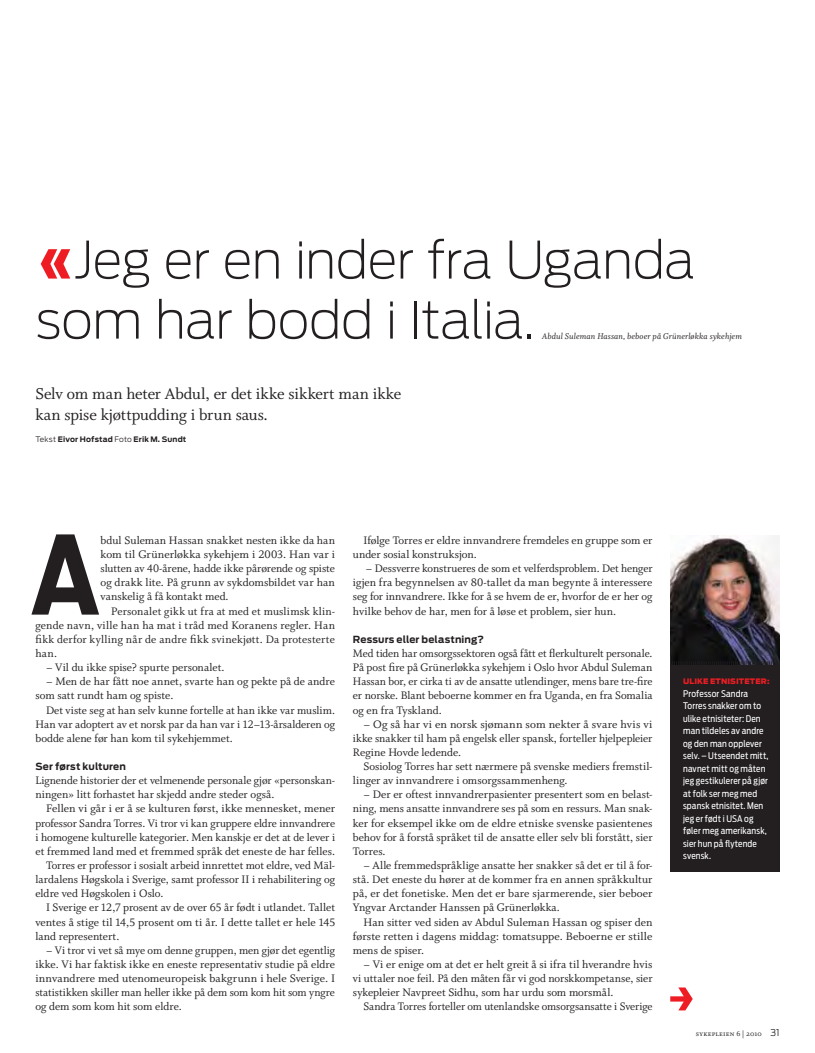
<style>
.page{position:relative;width:815px;height:1053px;background:#fff}
.page>*{position:absolute;margin:0;border:0;box-sizing:border-box;transform-origin:0 0}
.t1{font:700 107.38px "Antenna Cond";color:#231f20}
.t2{font:200 51.25px/60px "Antenna";letter-spacing:-.02em;color:#231f20}
.t3{font:17.5px/21.2px "Whitman Roman LF";letter-spacing:-.005em;color:#231f20}
.t4{font:12.12px/14.1px "Whitman Roman LF";color:#231f20;text-align:justify}
.t5{font:700 9.75px "Antenna";letter-spacing:.015em;color:#231f20}
.t6{font:9.38px "Whitman Italic LF";letter-spacing:.015em;color:#231f20}
.t7{font:9.12px/12.5px "Antenna Cond";letter-spacing:.015em;color:#fff}
.t8{font:8.12px "Whitman Small Caps Os F";letter-spacing:.02em;color:#231f20}
.t9{font:700 7.5px "Antenna";letter-spacing:.02em;color:#231f20}
.t10{font:900 7.5px "Antenna";letter-spacing:.015em;color:#ee1d23}
.s1{font-weight:900;color:#ee1d23}
.s2{font-weight:300}
.s3{font-family:"Antenna";font-weight:300;font-size:9.38px}
</style>
<div class="page">
<svg style="left:670px;top:987px;width:23px;height:23px"></svg>
<div style="left:670px;top:665px;width:110px;height:206px;background:#231f20"></div>
<img style="left:670px;top:535px;width:110px;height:126px">
<svg style="left:670px;top:661px;width:110px;height:4px"></svg>
<h2 class="t2" style="left:35px;top:230px;width:661px"><span class="s1">«</span>Jeg er en inder fra Uganda som har bodd i Italia.</h2>
<p class="t6" style="left:542px;top:330px;width:201px">Abdul Suleman Hassan, beboer på Grünerløkka sykehjem</p>
<h3 class="t3" style="left:35px;top:383px;width:367px">Selv om man heter Abdul, er det ikke sikkert man ikke kan spise kjøttpudding i brun saus.</h3>
<p class="t9" style="left:35px;top:434px;width:152px"><span class="s2">Tekst</span> Eivor Hofstad <span class="s2">Foto</span> Erik M. Sundt</p>
<h1 class="t1" style="left:30px;top:511px;width:72px">A</h1>
<p class="t4" style="left:101px;top:533px;width:236px">bdul Suleman Hassan snakket nesten ikke da han kom til Grünerløkka sykehjem i 2003. Han var i slutten av 40-årene, hadde ikke pårørende og spiste og drakk lite. På grunn av sykdomsbildet var han vanskelig å få kontakt med.</p>
<p class="t4" style="left:35px;top:604px;width:301px;text-indent:76px">Personalet gikk ut fra at med et muslimsk klin&shy;gende navn, ville han ha mat i tråd med Koranens regler. Han fikk derfor kylling når de andre fikk svinekjøtt. Da protesterte han.</p>
<p class="t4" style="left:46px;top:660px;width:180px">– Vil du ikke spise? spurte personalet.</p>
<p class="t4" style="left:35px;top:674px;width:301px;text-indent:11px">– Men de har fått noe annet, svarte han og pekte på de andre som satt rundt ham og spiste.</p>
<p class="t4" style="left:35px;top:703px;width:301px;text-indent:11px">Det viste seg at han selv kunne fortelle at han ikke var muslim.<br>Han var adoptert av et norsk par da han var i 12–13-årsalderen og bodde alene før han kom til sykehjemmet.</p>
<p class="t5" style="left:35px;top:760px;width:92px">Ser først kulturen</p>
<p class="t4" style="left:35px;top:773px;width:301px">Lignende historier der et velmenende personale gjør «personskan&shy;ningen» litt forhastet har skjedd andre steder også.</p>
<p class="t4" style="left:46px;top:801px;width:291px">Fellen vi går i er å se kulturen først, ikke mennesket, mener</p>
<p class="t4" style="left:35px;top:816px;width:301px">professor Sandra Torres. Vi tror vi kan gruppere eldre innvandrere</p>
<p class="t4" style="left:35px;top:830px;width:301px">i homogene kulturelle kategorier. Men kanskje er det at de lever i</p>
<p class="t4" style="left:35px;top:844px;width:301px">et fremmed land med et fremmed språk det eneste de har felles.</p>
<p class="t4" style="left:46px;top:858px;width:291px">Torres er professor i sosialt arbeid innrettet mot eldre, ved Mäl-</p>
<p class="t4" style="left:35px;top:872px;width:301px">lardalens Høgskola i Sverige, samt professor II i rehabilitering og</p>
<p class="t4" style="left:35px;top:886px;width:130px">eldre ved Høgskolen i Oslo.</p>
<p class="t4" style="left:46px;top:900px;width:291px">I Sverige er 12,7 prosent av de over 65 år født i utlandet. Tallet</p>
<p class="t4" style="left:35px;top:914px;width:301px">ventes å stige til 14,5 prosent om ti år. I dette tallet er hele 145</p>
<p class="t4" style="left:35px;top:929px;width:86px">land representert.</p>
<p class="t4" style="left:35px;top:943px;width:301px;text-indent:11px">– Vi tror vi vet så mye om denne gruppen, men gjør det egentlig ikke. Vi har faktisk ikke en eneste representativ studie på eldre innvandrere med utenomeuropeisk bakgrunn i hele Sverige. I statistikken skiller man heller ikke på dem som kom hit som yngre og dem som kom hit som eldre.</p>
<p class="t4" style="left:353px;top:533px;width:301px;text-indent:11px">Ifølge Torres er eldre innvandrere fremdeles en gruppe som er under sosial konstruksjon.</p>
<p class="t4" style="left:353px;top:561px;width:301px;text-indent:13px">– Dessverre konstrueres de som et velferdsproblem. Det henger igjen fra begynnelsen av 80-tallet da man begynte å interessere seg for innvandrere. Ikke for å se hvem de er, hvorfor de er her og hvilke behov de har, men for å løse et problem, sier hun.</p>
<p class="t5" style="left:353px;top:633px;width:133px">Ressurs eller belastning?</p>
<p class="t4" style="left:353px;top:646px;width:301px">Med tiden har omsorgssektoren også fått et flerkulturelt personale.<br>På post fire på Grünerløkka sykehjem i Oslo hvor Abdul Suleman Hassan bor, er cirka ti av de ansatte utlendinger, mens bare tre-fire er norske. Blant beboerne kommer en fra Uganda, en fra Somalia og en fra Tyskland.</p>
<p class="t4" style="left:353px;top:717px;width:301px;text-indent:11px">– Og så har vi en norsk sjømann som nekter å svare hvis vi ikke snakker til ham på engelsk eller spansk, forteller hjelpepleier Regine Hovde ledende.</p>
<p class="t4" style="left:353px;top:759px;width:301px;text-indent:11px">Sosiolog Torres har sett nærmere på svenske mediers fremstil&shy;linger av innvandrere i omsorgssammenheng.</p>
<p class="t4" style="left:353px;top:787px;width:301px;text-indent:11px">– Der er oftest innvandrerpasienter presentert som en belast&shy;ning, mens ansatte innvandrere ses på som en ressurs. Man snak&shy;ker for eksempel ikke om de eldre etniske svenske pasientenes behov for å forstå språket til de ansatte eller selv bli forstått, sier Torres.</p>
<p class="t4" style="left:353px;top:858px;width:301px;text-indent:11px">– Alle fremmedspråklige ansatte her snakker så det er til å for&shy;stå. Det eneste du hører at de kommer fra en annen språkkultur på, er det fonetiske. Men det er bare sjarmerende, sier beboer Yngvar Arctander Hanssen på Grünerløkka.</p>
<p class="t4" style="left:353px;top:914px;width:301px;text-indent:11px">Han sitter ved siden av Abdul Suleman Hassan og spiser den første retten i dagens middag: tomatsuppe. Beboerne er stille mens de spiser.</p>
<p class="t4" style="left:353px;top:957px;width:301px;text-indent:11px">– Vi er enige om at det er helt greit å si ifra til hverandre hvis vi uttaler noe feil. På den måten får vi god norskkompetanse, sier sykepleier Navpreet Sidhu, som har urdu som morsmål.</p>
<p class="t4" style="left:363px;top:999px;width:291px">Sandra Torres forteller om utenlandske omsorgsansatte i Sverige</p>
<p class="t10" style="left:683px;top:677px;width:88px">ULIKE ETNISITETER:</p>
<p class="t7" style="left:683px;top:687px;width:87px">Professor Sandra<br>Torres snakker om to ulike etnisiteter: Den man tildeles av andre og den man opplever selv. – Utseendet mitt, navnet mitt og måten jeg gestikulerer på gjør at folk ser meg med spansk etnisitet. Men jeg er født i USA og føler meg amerikansk, sier hun på flytende svensk.</p>
<p class="t8" style="left:696px;top:1029px;width:85px">sykepleien 6 | 2010 <span class="s3">31</span></p>
</div>
